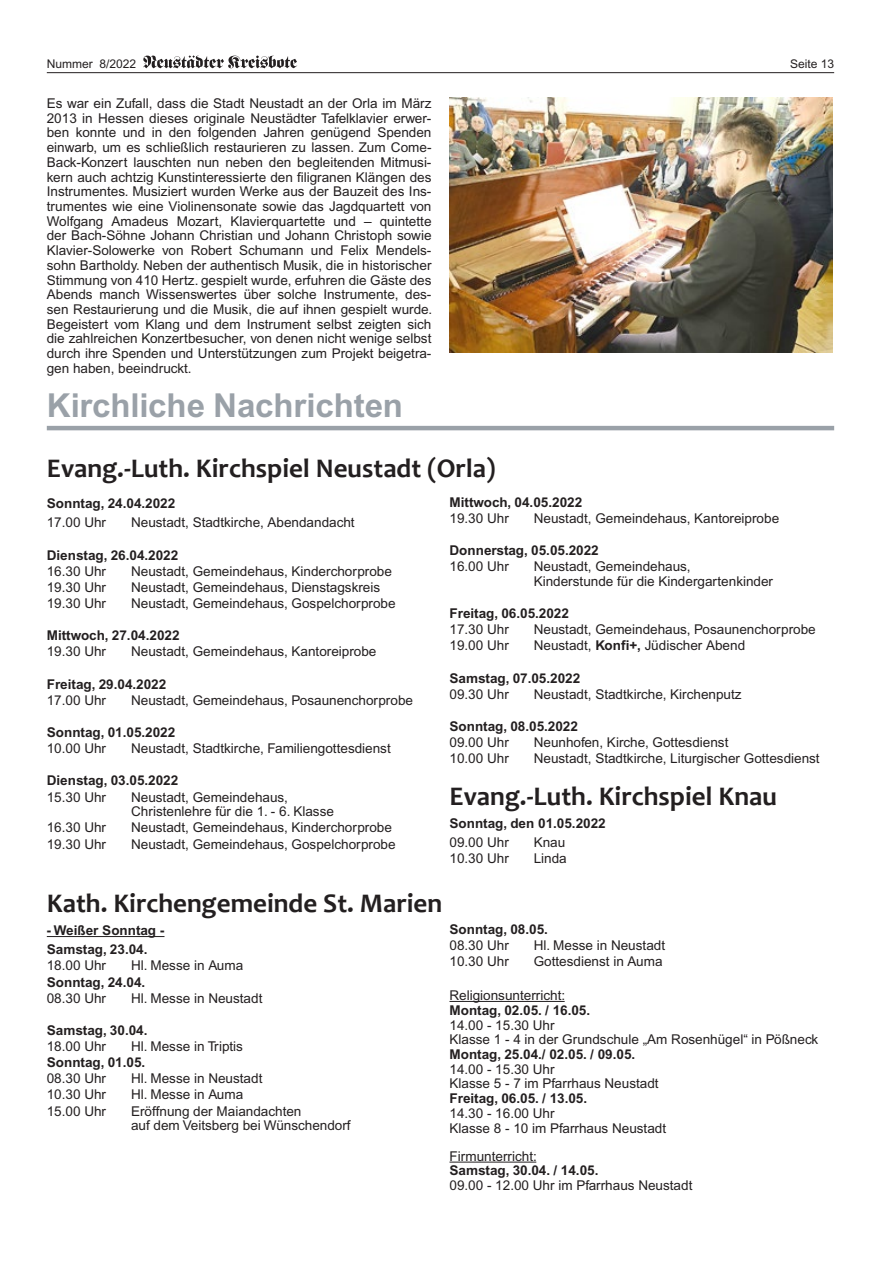
<style>
.page{position:relative;width:881px;height:1263px;background:#fff}
.page>*{position:absolute;margin:0;border:0;box-sizing:border-box;transform-origin:0 0}
.Rasterbalken{font:700 33px "Arial";letter-spacing:-.005em;color:#9aa1a8}
.Überschrift{font:700 27px "Candara";color:#231f20}
.t1{font:13.5px/14.7px "Arial";color:#231f20;text-align:justify}
.t2{font:700 13.5px "Arial";color:#231f20}
.t3{font:12px "Arial";color:#231f20}
.s1{font-weight:700}
</style>
<div class="page">
<hr style="left:47px;top:72px;width:786px;height:1px;background:#231f20">
<svg style="left:143px;top:55px;width:154px;height:13px"></svg>
<img style="left:449px;top:98px;width:383px;height:255px">
<hr style="left:47px;top:426px;width:786px;height:4px;background:#9aa1a8">
<hr style="left:47px;top:936px;width:117px;height:1px;background:#231f20">
<hr style="left:449px;top:1001px;width:115px;height:1px;background:#231f20">
<hr style="left:449px;top:1162px;width:87px;height:1px;background:#231f20">
<p class="t3" style="left:47px;top:57px;width:91px">Nummer 8/2022</p>
<p class="t3" style="left:789px;top:57px;width:46px">Seite 13</p>
<p class="t1" style="left:47px;top:96px;width:387px">Es war ein Zufall, dass die Stadt Neustadt an der Orla im März 2013 in Hessen dieses originale Neustädter Tafelklavier erwer&shy;ben konnte und in den folgenden Jahren genügend Spenden einwarb, um es schließlich restaurieren zu lassen. Zum Come-Back-Konzert lauschten nun neben den begleitenden Mitmusi&shy;kern auch achtzig Kunstinteressierte den filigranen Klängen des Instrumentes. Musiziert wurden Werke aus der Bauzeit des Ins&shy;trumentes wie eine Violinensonate sowie das Jagdquartett von Wolfgang Amadeus Mozart, Klavierquartette und – quintette der Bach-Söhne Johann Christian und Johann Christoph sowie Klavier-Solowerke von Robert Schumann und Felix Mendels&shy;sohn Bartholdy. Neben der authentisch Musik, die in historischer Stimmung von 410 Hertz. gespielt wurde, erfuhren die Gäste des Abends manch Wissenswertes über solche Instrumente, des&shy;sen Restaurierung und die Musik, die auf ihnen gespielt wurde.<br>Begeistert vom Klang und dem Instrument selbst zeigten sich die zahlreichen Konzertbesucher, von denen nicht wenige selbst durch ihre Spenden und Unterstützungen zum Projekt beigetra&shy;gen haben, beeindruckt.</p>
<p class="Rasterbalken" style="left:47px;top:386px;width:357px">Kirchliche Nachrichten</p>
<p class="Überschrift" style="left:47px;top:451px;width:450px">Evang.-Luth. Kirchspiel Neustadt (Orla)</p>
<p class="t2" style="left:47px;top:496px;width:130px">Sonntag, 24.04.2022</p>
<p class="t1" style="left:47px;top:515px;width:61px">17.00 Uhr</p>
<p class="t1" style="left:131px;top:515px;width:225px">Neustadt, Stadtkirche, Abendandacht</p>
<p class="t2" style="left:47px;top:547px;width:133px">Dienstag, 26.04.2022</p>
<p class="t1" style="left:47px;top:564px;width:61px">16.30 Uhr</p>
<p class="t1" style="left:131px;top:564px;width:262px">Neustadt, Gemeindehaus, Kinderchorprobe</p>
<p class="t1" style="left:47px;top:580px;width:61px">19.30 Uhr</p>
<p class="t1" style="left:131px;top:580px;width:250px">Neustadt, Gemeindehaus, Dienstagskreis</p>
<p class="t1" style="left:47px;top:596px;width:61px">19.30 Uhr</p>
<p class="t1" style="left:131px;top:596px;width:266px">Neustadt, Gemeindehaus, Gospelchorprobe</p>
<p class="t2" style="left:47px;top:628px;width:134px">Mittwoch, 27.04.2022</p>
<p class="t1" style="left:47px;top:644px;width:61px">19.30 Uhr</p>
<p class="t1" style="left:131px;top:644px;width:247px">Neustadt, Gemeindehaus, Kantoreiprobe</p>
<p class="t2" style="left:47px;top:676px;width:121px">Freitag, 29.04.2022</p>
<p class="t1" style="left:47px;top:693px;width:61px">17.00 Uhr</p>
<p class="t1" style="left:131px;top:693px;width:283px">Neustadt, Gemeindehaus, Posaunenchorprobe</p>
<p class="t2" style="left:47px;top:724px;width:130px">Sonntag, 01.05.2022</p>
<p class="t1" style="left:47px;top:741px;width:61px">10.00 Uhr</p>
<p class="t1" style="left:131px;top:741px;width:261px">Neustadt, Stadtkirche, Familiengottesdienst</p>
<p class="t2" style="left:47px;top:773px;width:133px">Dienstag, 03.05.2022</p>
<p class="t1" style="left:47px;top:790px;width:61px">15.30 Uhr</p>
<p class="t1" style="left:131px;top:790px;width:158px">Neustadt, Gemeindehaus,</p>
<p class="t1" style="left:131px;top:804px;width:204px">Christenlehre für die 1. - 6. Klasse</p>
<p class="t1" style="left:47px;top:820px;width:61px">16.30 Uhr</p>
<p class="t1" style="left:131px;top:820px;width:262px">Neustadt, Gemeindehaus, Kinderchorprobe</p>
<p class="t1" style="left:47px;top:837px;width:61px">19.30 Uhr</p>
<p class="t1" style="left:131px;top:837px;width:266px">Neustadt, Gemeindehaus, Gospelchorprobe</p>
<p class="t2" style="left:449px;top:494px;width:134px">Mittwoch, 04.05.2022</p>
<p class="t1" style="left:449px;top:511px;width:61px">19.30 Uhr</p>
<p class="t1" style="left:533px;top:511px;width:247px">Neustadt, Gemeindehaus, Kantoreiprobe</p>
<p class="t2" style="left:449px;top:542px;width:151px">Donnerstag, 05.05.2022</p>
<p class="t1" style="left:449px;top:559px;width:61px">16.00 Uhr</p>
<p class="t1" style="left:533px;top:559px;width:158px">Neustadt, Gemeindehaus,</p>
<p class="t1" style="left:533px;top:574px;width:241px">Kinderstunde für die Kindergartenkinder</p>
<p class="t2" style="left:449px;top:605px;width:121px">Freitag, 06.05.2022</p>
<p class="t1" style="left:449px;top:622px;width:61px">17.30 Uhr</p>
<p class="t1" style="left:533px;top:622px;width:283px">Neustadt, Gemeindehaus, Posaunenchorprobe</p>
<p class="t1" style="left:449px;top:638px;width:61px">19.00 Uhr</p>
<p class="t1" style="left:533px;top:638px;width:213px">Neustadt, <span class="s1">Konfi+,</span> Jüdischer Abend</p>
<p class="t2" style="left:449px;top:670px;width:132px">Samstag, 07.05.2022</p>
<p class="t1" style="left:449px;top:687px;width:61px">09.30 Uhr</p>
<p class="t1" style="left:533px;top:687px;width:209px">Neustadt, Stadtkirche, Kirchenputz</p>
<p class="t2" style="left:449px;top:718px;width:130px">Sonntag, 08.05.2022</p>
<p class="t1" style="left:449px;top:735px;width:61px">09.00 Uhr</p>
<p class="t1" style="left:533px;top:735px;width:196px">Neunhofen, Kirche, Gottesdienst</p>
<p class="t1" style="left:449px;top:751px;width:61px">10.00 Uhr</p>
<p class="t1" style="left:533px;top:751px;width:287px">Neustadt, Stadtkirche, Liturgischer Gottesdienst</p>
<p class="Überschrift" style="left:449px;top:779px;width:329px">Evang.-Luth. Kirchspiel Knau</p>
<p class="t2" style="left:449px;top:815px;width:158px">Sonntag, den 01.05.2022</p>
<p class="t1" style="left:449px;top:835px;width:61px">09.00 Uhr</p>
<p class="t1" style="left:533px;top:835px;width:33px">Knau</p>
<p class="t1" style="left:449px;top:851px;width:61px">10.30 Uhr</p>
<p class="t1" style="left:533px;top:851px;width:35px">Linda</p>
<p class="Überschrift" style="left:47px;top:886px;width:397px">Kath. Kirchengemeinde St. Marien</p>
<p class="t2" style="left:47px;top:922px;width:119px">- Weißer Sonntag -</p>
<p class="t2" style="left:47px;top:942px;width:102px">Samstag, 23.04.</p>
<p class="t1" style="left:47px;top:958px;width:61px">18.00 Uhr</p>
<p class="t1" style="left:131px;top:958px;width:114px">Hl. Messe in Auma</p>
<p class="t2" style="left:47px;top:974px;width:100px">Sonntag, 24.04.</p>
<p class="t1" style="left:47px;top:991px;width:61px">08.30 Uhr</p>
<p class="t1" style="left:131px;top:991px;width:133px">Hl. Messe in Neustadt</p>
<p class="t2" style="left:47px;top:1022px;width:102px">Samstag, 30.04.</p>
<p class="t1" style="left:47px;top:1039px;width:61px">18.00 Uhr</p>
<p class="t1" style="left:131px;top:1039px;width:113px">Hl. Messe in Triptis</p>
<p class="t2" style="left:47px;top:1054px;width:100px">Sonntag, 01.05.</p>
<p class="t1" style="left:47px;top:1071px;width:61px">08.30 Uhr</p>
<p class="t1" style="left:131px;top:1071px;width:133px">Hl. Messe in Neustadt</p>
<p class="t1" style="left:47px;top:1087px;width:61px">10.30 Uhr</p>
<p class="t1" style="left:131px;top:1087px;width:114px">Hl. Messe in Auma</p>
<p class="t1" style="left:47px;top:1104px;width:61px">15.00 Uhr</p>
<p class="t1" style="left:131px;top:1104px;width:172px">Eröffnung der Maiandachten</p>
<p class="t1" style="left:131px;top:1118px;width:221px">auf dem Veitsberg bei Wünschendorf</p>
<p class="t2" style="left:449px;top:921px;width:100px">Sonntag, 08.05.</p>
<p class="t1" style="left:449px;top:938px;width:61px">08.30 Uhr</p>
<p class="t1" style="left:533px;top:938px;width:133px">Hl. Messe in Neustadt</p>
<p class="t1" style="left:449px;top:954px;width:61px">10.30 Uhr</p>
<p class="t1" style="left:533px;top:954px;width:130px">Gottesdienst in Auma</p>
<p class="t1" style="left:449px;top:988px;width:117px">Religionsunterricht:</p>
<p class="t2" style="left:449px;top:1002px;width:142px">Montag, 02.05. / 16.05.</p>
<p class="t1" style="left:449px;top:1018px;width:107px">14.00 - 15.30 Uhr</p>
<p class="t1" style="left:449px;top:1032px;width:370px">Klasse 1 - 4 in der Grundschule „Am Rosenhügel“ in Pößneck</p>
<p class="t2" style="left:449px;top:1046px;width:187px">Montag, 25.04./ 02.05. / 09.05.</p>
<p class="t1" style="left:449px;top:1062px;width:107px">14.00 - 15.30 Uhr</p>
<p class="t1" style="left:449px;top:1076px;width:210px">Klasse 5 - 7 im Pfarrhaus Neustadt</p>
<p class="t2" style="left:449px;top:1090px;width:139px">Freitag, 06.05. / 13.05.</p>
<p class="t1" style="left:449px;top:1106px;width:107px">14.30 - 16.00 Uhr</p>
<p class="t1" style="left:449px;top:1121px;width:218px">Klasse 8 - 10 im Pfarrhaus Neustadt</p>
<p class="t1" style="left:449px;top:1149px;width:89px">Firmunterricht:</p>
<p class="t2" style="left:449px;top:1163px;width:150px">Samstag, 30.04. / 14.05.</p>
<p class="t1" style="left:449px;top:1178px;width:244px">09.00 - 12.00 Uhr im Pfarrhaus Neustadt</p>
</div>
